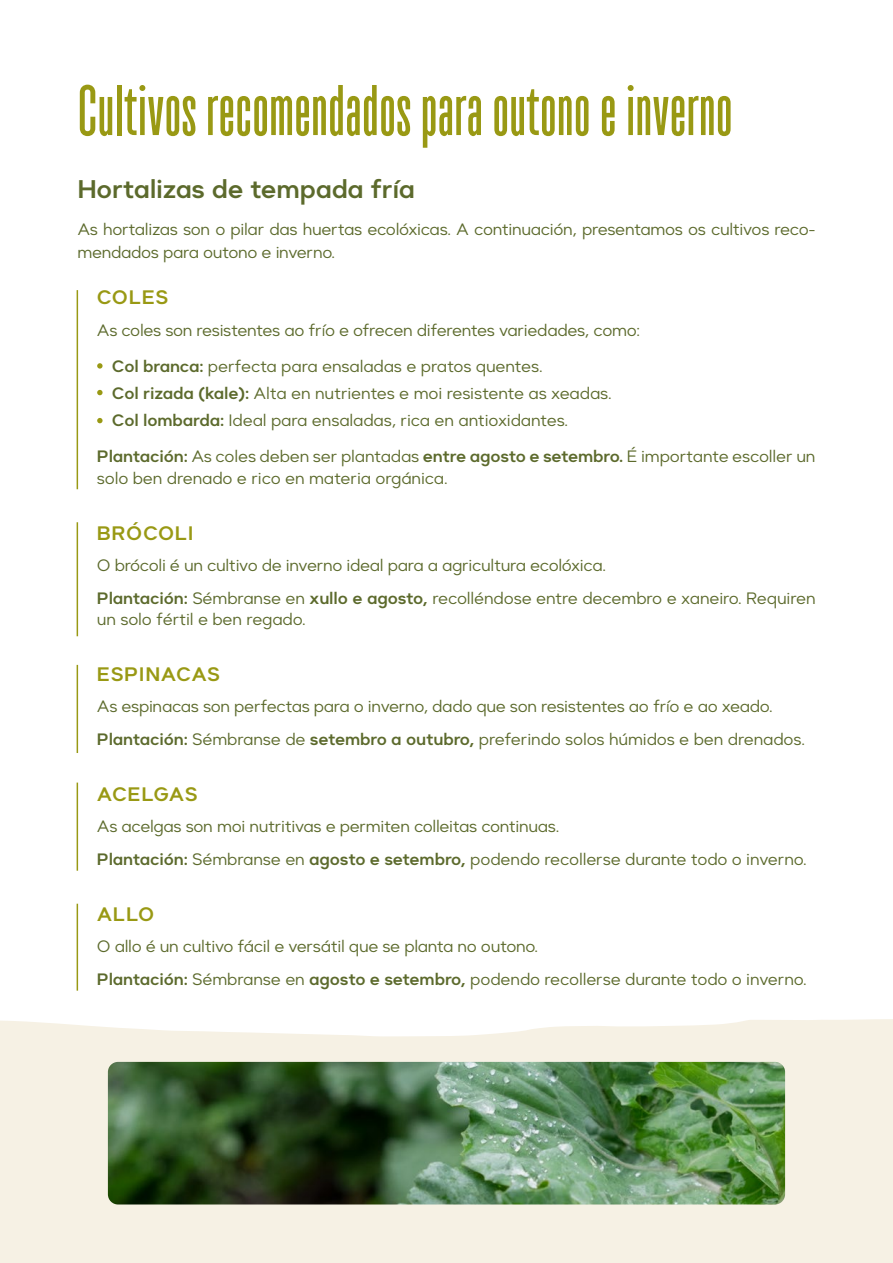
<style>
.page{position:relative;width:893px;height:1263px;background:#fff}
.page>*{position:absolute;margin:0;border:0;box-sizing:border-box;transform-origin:0 0}
.t1{font:700 70.5px "TT Bluescreens";letter-spacing:.01em;color:#999914}
.t2{font:600 25.5px "Suprema";letter-spacing:-.01em;color:#5c6a2c}
.t3{font:600 19.5px "Suprema";letter-spacing:.03em;color:#999914}
.t4{font:600 19.5px "Suprema";color:#999914}
.t5{font:16.5px/33px "Suprema";letter-spacing:-.02em;color:#5c6a2c}
.s1{font-weight:600}
</style>
<div class="page">
<svg style="left:0;top:1019px;width:893px;height:244px;background:#f6f1e5"></svg>
<img style="left:108px;top:1062px;width:677px;height:142px">
<svg style="left:97px;top:363px;width:6px;height:6px"></svg>
<svg style="left:97px;top:390px;width:6px;height:5px"></svg>
<svg style="left:97px;top:418px;width:6px;height:5px"></svg>
<hr style="left:77px;top:290px;width:1px;height:199px;background:#999914">
<hr style="left:77px;top:522px;width:1px;height:114px;background:#999914">
<hr style="left:77px;top:665px;width:1px;height:88px;background:#999914">
<hr style="left:77px;top:782px;width:1px;height:89px;background:#999914">
<hr style="left:77px;top:904px;width:1px;height:87px;background:#999914">
<h1 class="t1" style="left:77px;top:72px;width:656px">Cultivos recomendados para outono e inverno</h1>
<h2 class="t2" style="left:77px;top:173px;width:339px">Hortalizas de tempada fría</h2>
<p class="t5" style="left:77px;top:218px;width:740px;line-height:22.5px">As hortalizas son o pilar das huertas ecolóxicas. A continuación, presentamos os cultivos reco&shy;mendados para outono e inverno.</p>
<p class="t3" style="left:97px;top:285px;width:73px">COLES</p>
<p class="t5" style="left:112px;top:312px;width:530px;line-height:36px;text-indent:-15px">As coles son resistentes ao frío e ofrecen diferentes variedades, como:<br><span class="s1">Col branca:</span> perfecta para ensaladas e pratos quentes.</p>
<p class="t5" style="left:112px;top:380px;width:501px;line-height:27px"><span class="s1">Col rizada (kale):</span> Alta en nutrientes e moi resistente as xeadas.<br><span class="s1">Col lombarda:</span> Ideal para ensaladas, rica en antioxidantes.</p>
<p class="t5" style="left:97px;top:445px;width:720px;line-height:22.5px"><span class="s1">Plantación:</span> As coles deben ser plantadas <span class="s1">entre agosto e setembro.</span> É importante escoller un solo ben drenado e rico en materia orgánica.</p>
<p class="t3" style="left:97px;top:521px;width:98px">BRÓCOLI</p>
<p class="t5" style="left:97px;top:549px;width:720px">O brócoli é un cultivo de inverno ideal para a agricultura ecolóxica.<br><span class="s1">Plantación:</span> Sémbranse en <span class="s1">xullo e agosto,</span> recolléndose entre decembro e xaneiro. Requiren</p>
<p class="t5" style="left:97px;top:603px;width:210px">un solo fértil e ben regado.</p>
<p class="t3" style="left:97px;top:662px;width:125px">ESPINACAS</p>
<p class="t5" style="left:97px;top:690px;width:710px">As espinacas son perfectas para o inverno, dado que son resistentes ao frío e ao xeado.<br><span class="s1">Plantación:</span> Sémbranse de <span class="s1">setembro a outubro,</span> preferindo solos húmidos e ben drenados.</p>
<p class="t4" style="left:97px;top:782px;width:102px">ACELGAS</p>
<p class="t5" style="left:97px;top:810px;width:711px">As acelgas son moi nutritivas e permiten colleitas continuas.<br><span class="s1">Plantación:</span> Sémbranse en <span class="s1">agosto e setembro,</span> podendo recollerse durante todo o inverno.</p>
<p class="t3" style="left:97px;top:902px;width:59px">ALLO</p>
<p class="t5" style="left:97px;top:930px;width:711px">O allo é un cultivo fácil e versátil que se planta no outono.<br><span class="s1">Plantación:</span> Sémbranse en <span class="s1">agosto e setembro,</span> podendo recollerse durante todo o inverno.</p>
</div>
